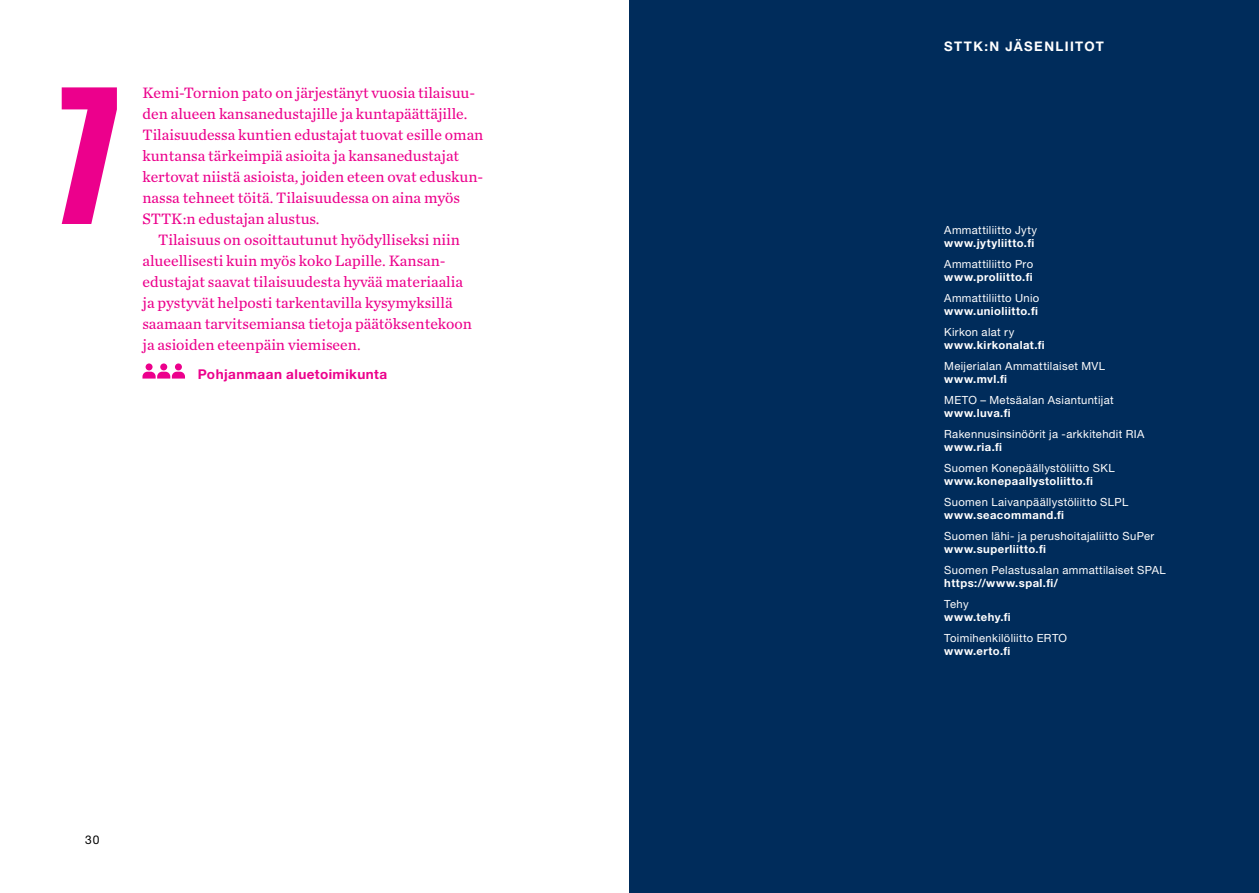
<style>
.page{position:relative;width:1259px;height:893px;background:#fff}
.page>*{position:absolute;margin:0;border:0;box-sizing:border-box;transform-origin:0 0}
.t1{font:700 168.15px "Compacta BT";color:#ec008c}
.t2{font:15.75px/21px "Chronicle Text G2";color:#ec008c}
.t3{font:700 13.5px "Helvetica Neue LT Std";letter-spacing:.03em;color:#ec008c}
.t4{font:700 13.2px "Helvetica Neue LT Std";letter-spacing:.1em;color:#fff}
.t5{font:12px "Helvetica Neue LT Std";color:#000}
.t6{font:11.25px "Helvetica Neue LT Std";letter-spacing:.03em;color:#fff}
.t7{font:700 11.25px "Helvetica Neue LT Std";letter-spacing:.04em;color:#fff}
</style>
<div class="page">
<div style="left:630px;top:0;width:629px;height:893px;background:#002c5b"></div>
<div style="left:146px;top:363px;width:7px;height:7px;background:#ec008c;border-radius:50%"></div>
<div style="left:160px;top:363px;width:7px;height:7px;background:#ec008c;border-radius:50%"></div>
<div style="left:175px;top:363px;width:7px;height:7px;background:#ec008c;border-radius:50%"></div>
<svg style="left:142px;top:372px;width:43px;height:7px"></svg>
<h1 class="t1" style="left:58px;top:55px;width:64px">7</h1>
<p class="t2" style="left:142px;top:81px;width:342px">Kemi-Tornion pato on järjestänyt vuosia tilaisuu&shy;den alueen kansanedustajille ja kuntapäättäjille.<br>Tilaisuudessa kuntien edustajat tuovat esille oman kuntansa tärkeimpiä asioita ja kansanedustajat kertovat niistä asioista, joiden eteen ovat eduskun&shy;nassa tehneet töitä. Tilaisuudessa on aina myös STTK:n edustajan alustus.</p>
<p class="t2" style="left:142px;top:228px;width:331px;text-indent:16px">Tilaisuus on osoittautunut hyödylliseksi niin alueellisesti kuin myös koko Lapille. Kansan&shy;edustajat saavat tilaisuudesta hyvää materiaalia ja pystyvät helposti tarkentavilla kysymyksillä saamaan tarvitsemiansa tietoja päätöksentekoon ja asioiden eteenpäin viemiseen.</p>
<p class="t3" style="left:198px;top:365px;width:191px">Pohjanmaan aluetoimikunta</p>
<p class="t5" style="left:85px;top:833px;width:16px">30</p>
<p class="t4" style="left:944px;top:39px;width:161px">STTK:N JÄSENLIITOT</p>
<p class="t6" style="left:944px;top:223px;width:94px">Ammattiliitto Jyty</p>
<p class="t7" style="left:944px;top:236px;width:91px">www.jytyliitto.fi</p>
<p class="t6" style="left:944px;top:257px;width:90px">Ammattiliitto Pro</p>
<p class="t7" style="left:944px;top:270px;width:90px">www.proliitto.fi</p>
<p class="t6" style="left:944px;top:291px;width:97px">Ammattiliitto Unio</p>
<p class="t7" style="left:944px;top:304px;width:95px">www.unioliitto.fi</p>
<p class="t6" style="left:944px;top:325px;width:72px">Kirkon alat ry</p>
<p class="t7" style="left:944px;top:338px;width:102px">www.kirkonalat.fi</p>
<p class="t6" style="left:944px;top:359px;width:162px">Meijerialan Ammattilaiset MVL</p>
<p class="t7" style="left:944px;top:372px;width:64px">www.mvl.fi</p>
<p class="t6" style="left:944px;top:393px;width:171px">METO – Metsäalan Asiantuntijat</p>
<p class="t7" style="left:944px;top:406px;width:68px">www.luva.fi</p>
<p class="t6" style="left:944px;top:427px;width:202px">Rakennusinsinöörit ja -arkkitehdit RIA</p>
<p class="t7" style="left:944px;top:440px;width:59px">www.ria.fi</p>
<p class="t6" style="left:944px;top:461px;width:172px">Suomen Konepäällystöliitto SKL</p>
<p class="t7" style="left:944px;top:474px;width:150px">www.konepaallystoliitto.fi</p>
<p class="t6" style="left:944px;top:495px;width:185px">Suomen Laivanpäällystöliitto SLPL</p>
<p class="t7" style="left:944px;top:508px;width:121px">www.seacommand.fi</p>
<p class="t6" style="left:944px;top:529px;width:212px">Suomen lähi- ja perushoitajaliitto SuPer</p>
<p class="t7" style="left:944px;top:542px;width:103px">www.superliitto.fi</p>
<p class="t6" style="left:944px;top:563px;width:223px">Suomen Pelastusalan ammattilaiset SPAL</p>
<p class="t7" style="left:944px;top:576px;width:115px">https://www.spal.fi/</p>
<p class="t6" style="left:944px;top:597px;width:26px">Tehy</p>
<p class="t7" style="left:944px;top:610px;width:68px">www.tehy.fi</p>
<p class="t6" style="left:944px;top:631px;width:124px">Toimihenkilöliitto ERTO</p>
<p class="t7" style="left:944px;top:644px;width:68px">www.erto.fi</p>
</div>
